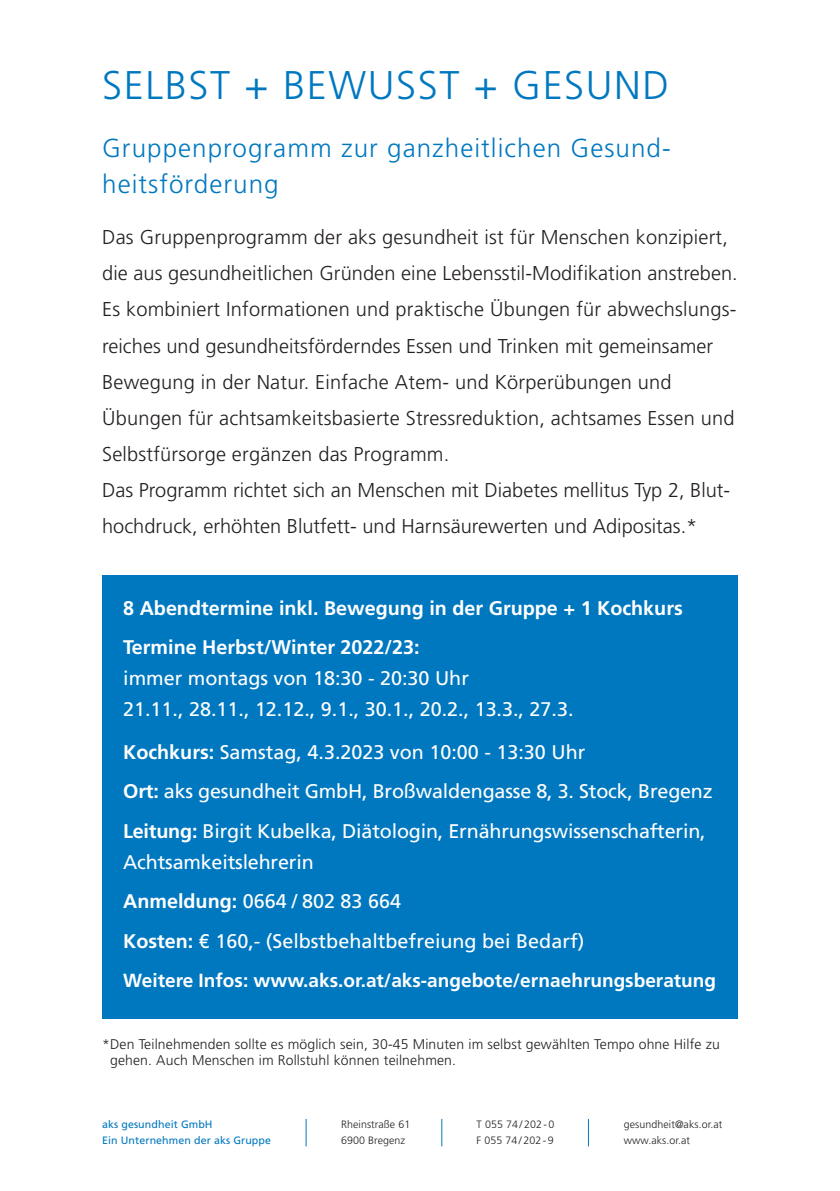
<style>
.page{position:relative;width:840px;height:1191px;background:#fff}
.page>*{position:absolute;margin:0;border:0;box-sizing:border-box;transform-origin:0 0}
.t1{font:300 40px "Frutiger";letter-spacing:.04em;color:#0078c0}
.t2{font:300 26px/35.4px "Frutiger";letter-spacing:.04em;color:#0078c0}
.t3{font:300 20px/36px "Frutiger";letter-spacing:.01em;color:#231f20}
.t4{font:19.8px/39.4px "Frutiger";letter-spacing:-.01em;color:#fff}
.t5{font:700 19.8px/39.4px "Frutiger";color:#fff}
.t6{font:700 19px "Frutiger";color:#fff}
.t7{font:300 14px/16.8px "Frutiger";letter-spacing:.01em;color:#231f20}
.t8{font:300 10.6px/16px "Frutiger";letter-spacing:.01em;color:#231f20}
.t9{font:10.6px/16px "Frutiger";letter-spacing:.01em;color:#0078c0}
.s1{font-weight:700}
</style>
<div class="page">
<div style="left:102px;top:575px;width:635px;height:444px;background:#0078c0"></div>
<svg style="left:305px;top:1119px;width:1px;height:27px"></svg>
<svg style="left:587px;top:1119px;width:1px;height:27px"></svg>
<svg style="left:441px;top:1119px;width:1px;height:27px"></svg>
<h1 class="t1" style="left:102px;top:63px;width:568px">SELBST + BEWUSST + GESUND</h1>
<h2 class="t2" style="left:102px;top:131px;width:570px">Gruppenprogramm zur ganzheitlichen Gesund&shy;heitsförderung</h2>
<p class="t3" style="left:102px;top:220px;width:636px">Das Gruppenprogramm der aks gesundheit ist für Menschen konzipiert, die aus gesundheitlichen Gründen eine Lebensstil-Modifikation anstreben.<br>Es kombiniert Informationen und praktische Übungen für abwechslungs&shy;reiches und gesundheitsförderndes Essen und Trinken mit gemeinsamer Bewegung in der Natur. Einfache Atem- und Körperübungen und Übungen für achtsamkeitsbasierte Stressreduktion, achtsames Essen und Selbstfürsorge ergänzen das Programm.<br>Das Programm richtet sich an Menschen mit Diabetes mellitus Typ 2, Blut&shy;hochdruck, erhöhten Blutfett- und Harnsäurewerten und Adipositas.*</p>
<p class="t5" style="left:123px;top:588px;width:561px">8 Abendtermine inkl. Bewegung in der Gruppe + 1 Kochkurs<br>Termine Herbst/Winter 2022/23:</p>
<p class="t4" style="left:123px;top:663px;width:451px;line-height:31px">immer montags von 18:30 - 20:30 Uhr<br>21.11., 28.11., 12.12., 9.1., 30.1., 20.2., 13.3., 27.3.</p>
<p class="t4" style="left:123px;top:732px;width:590px"><span class="s1">Kochkurs:</span> Samstag, 4.3.2023 von 10:00 - 13:30 Uhr<br><span class="s1">Ort:</span> aks gesundheit GmbH, Broßwaldengasse 8, 3. Stock, Bregenz<br><span class="s1">Leitung:</span> Birgit Kubelka, Diätologin, Ernährungswissenschafterin,</p>
<p class="t4" style="left:123px;top:842px;width:462px">Achtsamkeitslehrerin<br><span class="s1">Anmeldung:</span> 0664 / 802 83 664<br><span class="s1">Kosten:</span> € 160,- (Selbstbehaltbefreiung bei Bedarf)</p>
<p class="t6" style="left:123px;top:969px;width:594px">Weitere Infos: www.aks.or.at/aks-angebote/ernaehrungsberatung</p>
<p class="t7" style="left:110px;top:1035px;width:611px;text-indent:-8px">*Den Teilnehmenden sollte es möglich sein, 30-45 Minuten im selbst gewählten Tempo ohne Hilfe zu gehen. Auch Menschen im Rollstuhl können teilnehmen.</p>
<p class="t9" style="left:102px;top:1116px;width:170px">aks gesundheit GmbH<br>Ein Unternehmen der aks Gruppe</p>
<p class="t8" style="left:341px;top:1116px;width:71px">Rheinstraße 61<br>6900 Bregenz</p>
<p class="t8" style="left:476px;top:1116px;width:79px">T 055 74 / 202 - 0<br>F 055 74 / 202 - 9</p>
<p class="t8" style="left:623px;top:1116px;width:100px">gesundheit@aks.or.at www.aks.or.at</p>
</div>
